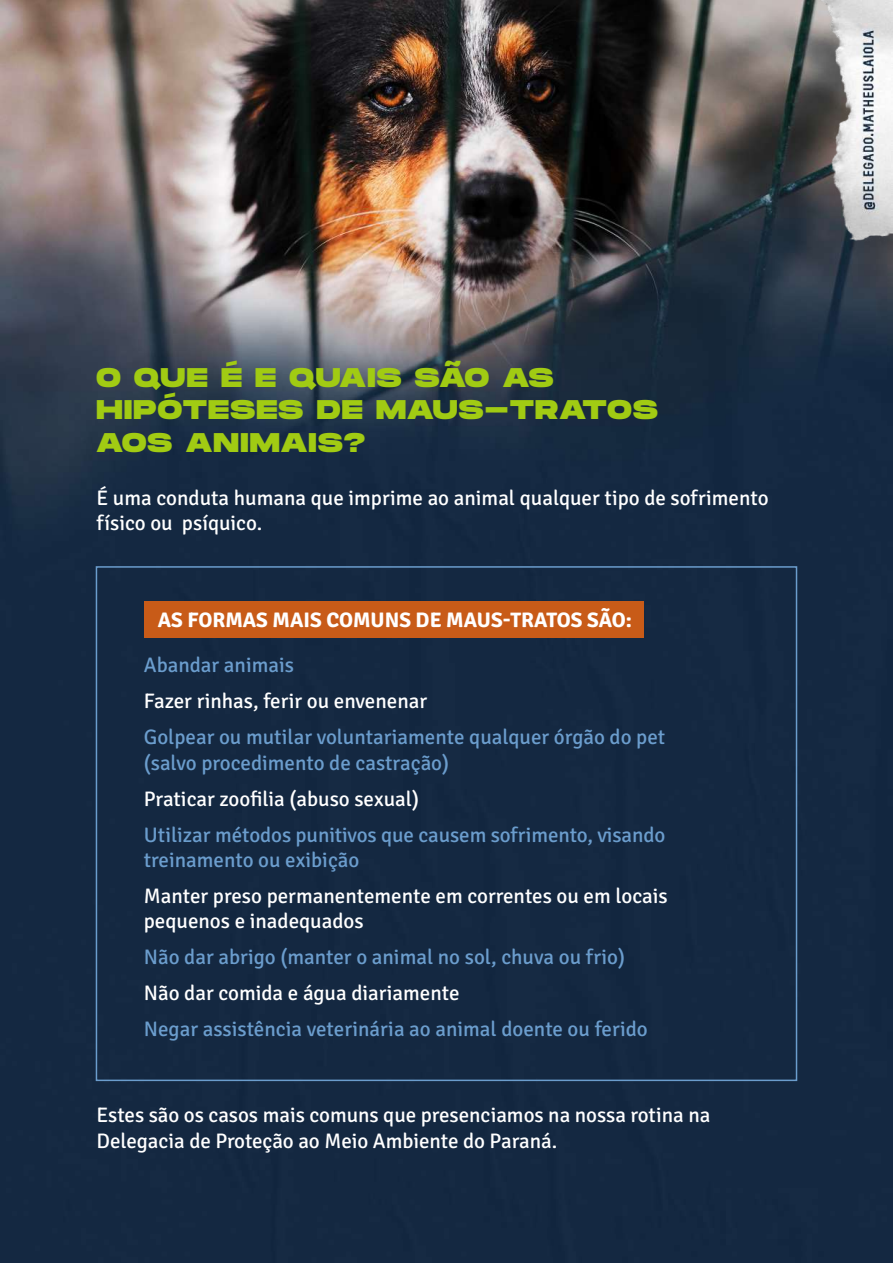
<style>
.page{position:relative;width:893px;height:1263px;background:#fff}
.page>*{position:absolute;margin:0;border:0;box-sizing:border-box;transform-origin:0 0}
.t1{font:800 27px/32.4px "Monument Extended";letter-spacing:.05em;color:#a1cb13}
.t2{font:21px/25.2px "Signika";color:#fff}
.t3{font:21px/25.2px "Signika";color:#6b9dcd}
.t4{font:700 21px "Signika";color:#fff}
</style>
<div class="page">
<img style="left:0;top:0;width:893px;height:1263px">
<div style="left:96px;top:566px;width:701px;height:515px;border:2px solid #6b9dcd"></div>
<div style="left:144px;top:601px;width:499px;height:37px;background:#c85b18"></div>
<img style="left:787px;top:0;width:106px;height:254px">
<p class="t1" style="left:96px;top:361px;width:563px">O QUE É E QUAIS SÃO AS<br>HIPÓTESES DE MAUS-TRATOS<br>AOS ANIMAIS?</p>
<p class="t2" style="left:96px;top:484px;width:674px">É uma conduta humana que imprime ao animal qualquer tipo de sofrimento físico ou psíquico.</p>
<p class="t4" style="left:158px;top:605px;width:476px">AS FORMAS MAIS COMUNS DE MAUS-TRATOS SÃO:</p>
<p class="t3" style="left:144px;top:651px;width:152px">Abandar animais</p>
<p class="t2" style="left:144px;top:687px;width:285px">Fazer rinhas, ferir ou envenenar</p>
<p class="t3" style="left:144px;top:723px;width:523px">Golpear ou mutilar voluntariamente qualquer órgão do pet (salvo procedimento de castração)</p>
<p class="t2" style="left:144px;top:785px;width:277px">Praticar zoofilia (abuso sexual)</p>
<p class="t3" style="left:144px;top:821px;width:523px">Utilizar métodos punitivos que causem sofrimento, visando treinamento ou exibição</p>
<p class="t2" style="left:144px;top:882px;width:525px">Manter preso permanentemente em correntes ou em locais pequenos e inadequados</p>
<p class="t3" style="left:144px;top:943px;width:483px">Não dar abrigo (manter o animal no sol, chuva ou frio)</p>
<p class="t2" style="left:144px;top:979px;width:317px">Não dar comida e água diariamente</p>
<p class="t3" style="left:144px;top:1015px;width:505px">Negar assistência veterinária ao animal doente ou ferido</p>
<p class="t2" style="left:96px;top:1101px;width:615px">Estes são os casos mais comuns que presenciamos na nossa rotina na<br>Delegacia de Proteção ao Meio Ambiente do Paraná.</p>
</div>
